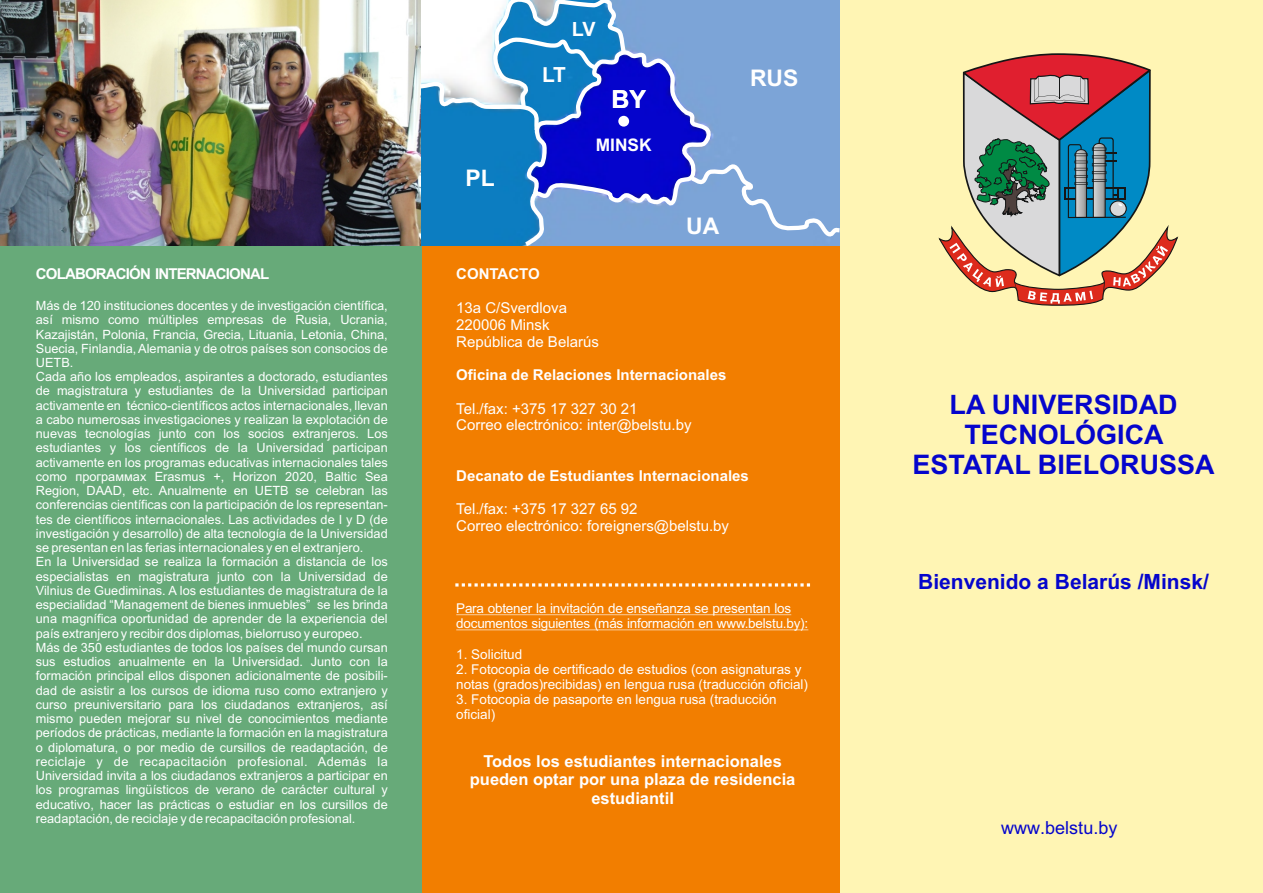
<style>
.page{position:relative;width:1263px;height:893px;background:#fff}
.page>*{position:absolute;margin:0;border:0;box-sizing:border-box;transform-origin:0 0}
.t1{font:700 27px/30.2px "Arial";color:#0505cc;text-align:center}
.t2{font:700 24.9px "Arial";color:#fff}
.t3{font:700 22.95px "Arial";color:#fff}
.t4{font:700 21px "Arial";color:#0505cc}
.t5{font:700 20.85px "Arial";color:#fff}
.t6{font:700 19.65px "Arial";color:#fff}
.t7{font:18px "Arial";color:#0505cc}
.t8{font:700 17.25px "Arial";color:#fff}
.t9{font:700 16.5px/18.5px "Arial";color:#fff;text-align:center}
.t10{font:15px/16.8px "Arial";color:#fff}
.t11{font:700 15px "Arial";color:#fff}
.t12{font:700 15px "Arial";letter-spacing:-.055em;color:#fff}
.t13{font:13.5px/15.1px "Arial";color:#fff}
.t14{font:12.75px/14.2px "Arial";color:#fff}
</style>
<div class="page">
<img style="left:0;top:0;width:416px;height:247px">
<div style="left:421px;top:246px;width:421px;height:647px;background:#f27e00"></div>
<div style="left:840px;top:1px;width:423px;height:892px;background:#fff5b4"></div>
<div style="left:1px;top:246px;width:421px;height:647px;background:#67aa79"></div>
<svg style="left:455px;top:583px;width:356px;height:4px"></svg>
<svg style="left:939px;top:53px;width:240px;height:253px"></svg>
<svg style="left:416px;top:0;width:428px;height:246px;background:#6490d3"></svg>
<hr style="left:456px;top:614px;width:335px;height:1px;background:#fff">
<hr style="left:456px;top:630px;width:352px;height:1px;background:#fff">
<p class="t12" style="left:36px;top:268px;width:235px">COLABORACIÓN INTERNACIONAL</p>
<p class="t14" style="left:36px;top:300px;width:353px">Más de 120 instituciones docentes y de investigación científica, así mismo como múltiples empresas de Rusia, Ucrania, Kazajistán, Polonia, Francia, Grecia, Lituania, Letonia, China, Suecia, Finlandia, Alemania y de otros países son consocios de UETB.<br>Cada año los empleados, aspirantes a doctorado, estudiantes de magistratura y estudiantes de la Universidad participan activamente en técnico-científicos actos internacionales, llevan a cabo numerosas investigaciones y realizan la explotación de nuevas tecnologías junto con los socios extranjeros. Los estudiantes y los científicos de la Universidad participan activamente en los programas educativas internacionales tales como программах Erasmus +, Horizon 2020, Baltic Sea Region, DAAD, etc. Anualmente en UETB se celebran las conferencias científicas con la participación de los representan&shy;tes de científicos internacionales. Las actividades de I y D (de investigación y desarrollo) de alta tecnología de la Universidad se presentan en las ferias internacionales y en el extranjero.<br>En la Universidad se realiza la formación a distancia de los especialistas en magistratura junto con la Universidad de Vilnius de Guediminas. A los estudiantes de magistratura de la especialidad “Management de bienes inmuebles” se les brinda una magnífica oportunidad de aprender de la experiencia del país extranjero y recibir dos diplomas, bielorruso y europeo.<br>Más de 350 estudiantes de todos los países del mundo cursan sus estudios anualmente en la Universidad. Junto con la formación principal ellos disponen adicionalmente de posibili&shy;dad de asistir a los cursos de idioma ruso como extranjero y curso preuniversitario para los ciudadanos extranjeros, así mismo pueden mejorar su nivel de conocimientos mediante períodos de prácticas, mediante la formación en la magistratura o diplomatura, o por medio de cursillos de readaptación, de reciclaje y de recapacitación profesional. Además la Universidad invita a los ciudadanos extranjeros a participar en los programas lingüísticos de verano de carácter cultural y educativo, hacer las prácticas o estudiar en los cursillos de readaptación, de reciclaje y de recapacitación profesional.</p>
<h3 class="t3" style="left:466px;top:169px;width:31px">PL</h3>
<h3 class="t6" style="left:572px;top:21px;width:25px">LV</h3>
<h3 class="t5" style="left:542px;top:67px;width:25px">LT</h3>
<h2 class="t2" style="left:611px;top:90px;width:36px">BY</h2>
<h3 class="t8" style="left:596px;top:138px;width:57px">MINSK</h3>
<h3 class="t3" style="left:750px;top:69px;width:50px">RUS</h3>
<h3 class="t3" style="left:686px;top:217px;width:35px">UA</h3>
<p class="t11" style="left:456px;top:269px;width:85px">CONTACTO</p>
<p class="t10" style="left:456px;top:301px;width:144px">13a C/Sverdlova<br>220006 Minsk<br>República de Belarús</p>
<p class="t11" style="left:456px;top:369px;width:272px">Oficina de Relaciones Internacionales</p>
<p class="t10" style="left:456px;top:401px;width:237px">Tel./fax: +375 17 327 30 21<br>Correo electrónico: inter@belstu.by</p>
<p class="t11" style="left:456px;top:470px;width:294px">Decanato de Estudiantes Internacionales</p>
<p class="t10" style="left:456px;top:502px;width:274px">Tel./fax: +375 17 327 65 92<br>Correo electrónico: foreigners@belstu.by</p>
<p class="t13" style="left:456px;top:602px;width:354px">Para obtener la invitación de enseñanza se presentan los documentos siguientes (más información en www.belstu.by):</p>
<p class="t13" style="left:456px;top:647px;width:68px">1. Solicitud</p>
<p class="t13" style="left:456px;top:662px;width:353px">2. Fotocopia de certificado de estudios (con asignaturas y notas (grados)recibidas) en lengua rusa (traducción oficial)</p>
<p class="t13" style="left:456px;top:693px;width:322px">3. Fotocopia de pasaporte en lengua rusa (traducción oficial)</p>
<p class="t9" style="left:470px;top:753px;width:327px">Todos los estudiantes internacionales pueden optar por una plaza de residencia estudiantil</p>
<h1 class="t1" style="left:912px;top:392px;width:303px">LA UNIVERSIDAD<br>TECNOLÓGICA<br>ESTATAL BIELORUSSA</h1>
<h3 class="t4" style="left:918px;top:574px;width:292px">Bienvenido a Belarús /Minsk/</h3>
<h3 class="t7" style="left:1001px;top:820px;width:118px">www.belstu.by</h3>
</div>
